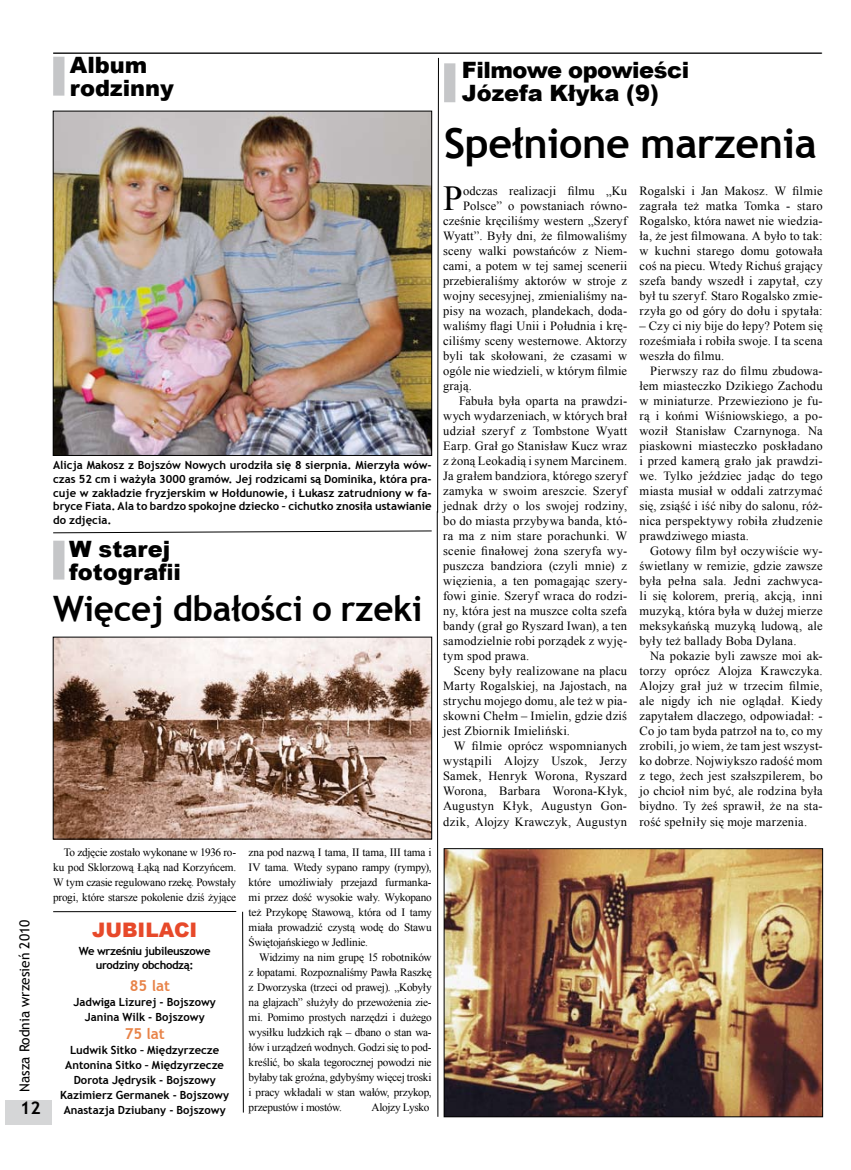
<style>
.page{position:relative;width:851px;height:1170px;background:#fff}
.page>*{position:absolute;margin:0;border:0;box-sizing:border-box;transform-origin:0 0}
.t1{font:700 41.25px "Trebuchet MS";letter-spacing:-.01em;color:#000}
.t2{font:35.12px "Times New Roman";color:#000}
.t3{font:700 35px "Trebuchet MS";letter-spacing:-.01em;color:#000}
.t4{font:900 22.5px/22.5px "Arial";letter-spacing:-.02em;color:#000}
.t5{font:900 22.5px/22.5px "Arial";color:#000}
.t6{font:900 20px "Arial";color:#e7492a}
.t7{font:700 17.5px "Trebuchet MS";color:#000}
.t8{font:700 15px "Trebuchet MS";color:#e88348}
.t9{font:13.75px "Trebuchet MS";color:#000}
.t10{font:12.5px/15px "Times New Roman";letter-spacing:.01em;color:#000;text-align:justify}
.t11{font:11.25px/15px "Times New Roman";letter-spacing:-.02em;color:#000;text-align:justify}
.t12{font:700 11.25px/15px "Trebuchet MS";color:#000;text-align:center}
.t13{font:700 11.25px/13.8px "Trebuchet MS";letter-spacing:-.03em;color:#000;text-align:center}
</style>
<div class="page">
<div style="left:5px;top:1100px;width:46px;height:25px;background:#d5d6d7"></div>
<hr style="left:53px;top:53px;width:769px;height:1px;background:#d5d6d7">
<hr style="left:53px;top:53px;width:768px;height:1px;background:#000">
<div style="left:444px;top:63px;width:11px;height:39px;background:#c5c6c8"></div>
<svg style="left:53px;top:57px;width:386px;height:1060px"></svg>
<img style="left:55px;top:113px;width:375px;height:340px">
<div style="left:53px;top:111px;width:379px;height:344px;border:1px solid #000"></div>
<img style="left:55px;top:638px;width:375px;height:199px">
<img style="left:445px;top:850px;width:375px;height:264px">
<div style="left:443px;top:848px;width:379px;height:268px;border:1px solid #000"></div>
<p class="t9" style="left:16px;top:1091px;width:173px;rotate:-90deg">Nasza Rodnia wrzesień 2010</p>
<h3 class="t7" style="left:20px;top:1096px;width:22px">12</h3>
<h3 class="t5" style="left:70px;top:53px;width:106px">Album rodzinny</h3>
<p class="t12" style="left:53px;top:458px;width:380px;line-height:13.8px;text-align:justify">Alicja Makosz z Bojszów Nowych urodziła się 8 sierpnia. Mierzyła wów&shy;czas 52 cm i ważyła 3000 gramów. Jej rodzicami są Dominika, która pra&shy;cuje w zakładzie fryzjerskim w Hołdunowie, i Łukasz zatrudniony w fa&shy;bryce Fiata. Ala to bardzo spokojne dziecko – cichutko znosiła ustawianie do zdjęcia.</p>
<h3 class="t5" style="left:69px;top:537px;width:113px">W starej fotografii</h3>
<h3 class="t3" style="left:53px;top:586px;width:371px">Więcej dbałości o rzeki</h3>
<p class="t11" style="left:53px;top:844px;width:184px;text-indent:11px">To zdjęcie zostało wykonane w 1936 ro&shy;ku pod Sklorzową Łąką nad Korzyńcem.<br>W tym czasie regulowano rzekę. Powstały progi, które starsze pokolenie dziś żyjące</p>
<p class="t11" style="left:248px;top:844px;width:184px">zna pod nazwą I tama, II tama, III tama i IV tama. Wtedy sypano rampy (rympy), które umożliwiały przejazd furmanka&shy;mi przez dość wysokie wały. Wykopano też Przykopę Stawową, która od I tamy miała prowadzić czystą wodę do Stawu Świętojańskiego w Jedlinie.</p>
<p class="t11" style="left:248px;top:949px;width:184px;text-indent:11px">Widzimy na nim grupę 15 robotników z łopatami. Rozpoznaliśmy Pawła Raszkę z Dworzyska (trzeci od prawej). „Kobyły na glajzach” służyły do przewożenia zie&shy;mi. Pomimo prostych narzędzi i dużego wysiłku ludzkich rąk – dbano o stan wa&shy;łów i urządzeń wodnych. Godzi się to pod&shy;kreślić, bo skala tegorocznej powodzi nie byłaby tak groźna, gdybyśmy więcej troski i pracy wkładali w stan wałów, przykop, przepustów i mostów.</p>
<h3 class="t6" style="left:92px;top:915px;width:107px">Jubilaci</h3>
<p class="t13" style="left:79px;top:943px;width:133px">We wrześniu jubileuszowe urodziny obchodzą:</p>
<p class="t8" style="left:130px;top:975px;width:42px">85 lat</p>
<p class="t12" style="left:73px;top:994px;width:144px">Jadwiga Lizurej - Bojszowy<br>Janina Wilk - Bojszowy</p>
<p class="t8" style="left:125px;top:1024px;width:42px">75 lat</p>
<p class="t12" style="left:60px;top:1042px;width:170px">Ludwik Sitko – Międzyrzecze<br>Antonina Sitko – Międzyrzecze<br>Dorota Jędrysik - Bojszowy<br>Kazimierz Germanek - Bojszowy<br>Anastazja Dziubany - Bojszowy</p>
<p class="t11" style="left:371px;top:1099px;width:59px">Alojzy Lysko</p>
<h3 class="t4" style="left:462px;top:58px;width:229px">Filmowe opowieści<br>Józefa Kłyka (9)</h3>
<h1 class="t1" style="left:444px;top:118px;width:374px">Spełnione marzenia</h1>
<h2 class="t2" style="left:443px;top:175px;width:21px">P</h2>
<p class="t10" style="left:463px;top:183px;width:165px">odczas realizacji filmu „Ku</p>
<p class="t10" style="left:463px;top:198px;width:165px">Polsce” o powstaniach równo-</p>
<p class="t10" style="left:443px;top:213px;width:185px">cześnie kręciliśmy western „Szeryf</p>
<p class="t10" style="left:443px;top:228px;width:185px">Wyatt”. Były dni, że filmowaliśmy</p>
<p class="t10" style="left:443px;top:243px;width:185px">sceny walki powstańców z Niem-</p>
<p class="t10" style="left:443px;top:258px;width:185px">cami, a potem w tej samej scenerii</p>
<p class="t10" style="left:443px;top:273px;width:185px">przebieraliśmy aktorów w stroje z</p>
<p class="t10" style="left:443px;top:288px;width:185px">wojny secesyjnej, zmienialiśmy na-</p>
<p class="t10" style="left:443px;top:303px;width:185px">pisy na wozach, plandekach, doda-</p>
<p class="t10" style="left:443px;top:318px;width:185px">waliśmy flagi Unii i Południa i krę-</p>
<p class="t10" style="left:443px;top:333px;width:185px">ciliśmy sceny westernowe. Aktorzy</p>
<p class="t10" style="left:443px;top:348px;width:185px">byli tak skołowani, że czasami w</p>
<p class="t10" style="left:443px;top:363px;width:185px">ogóle nie wiedzieli, w którym filmie</p>
<p class="t10" style="left:443px;top:378px;width:30px">grają.</p>
<p class="t10" style="left:459px;top:393px;width:170px">Fabuła była oparta na prawdzi-</p>
<p class="t10" style="left:443px;top:408px;width:185px">wych wydarzeniach, w których brał</p>
<p class="t10" style="left:443px;top:423px;width:185px">udział szeryf z Tombstone Wyatt</p>
<p class="t10" style="left:443px;top:438px;width:185px">Earp. Grał go Stanisław Kucz wraz</p>
<p class="t10" style="left:443px;top:453px;width:185px">z żoną Leokadią i synem Marcinem.</p>
<p class="t10" style="left:443px;top:468px;width:185px">Ja grałem bandziora, którego szeryf</p>
<p class="t10" style="left:443px;top:483px;width:185px">zamyka w swoim areszcie. Szeryf</p>
<p class="t10" style="left:443px;top:498px;width:185px">jednak drży o los swojej rodziny,</p>
<p class="t10" style="left:443px;top:513px;width:185px">bo do miasta przybywa banda, któ-</p>
<p class="t10" style="left:443px;top:528px;width:185px">ra ma z nim stare porachunki. W</p>
<p class="t10" style="left:443px;top:543px;width:185px">scenie finałowej żona szeryfa wy-</p>
<p class="t10" style="left:443px;top:558px;width:185px">puszcza bandziora (czyli mnie) z</p>
<p class="t10" style="left:443px;top:573px;width:185px">więzienia, a ten pomagając szery-</p>
<p class="t10" style="left:443px;top:588px;width:185px">fowi ginie. Szeryf wraca do rodzi-</p>
<p class="t10" style="left:443px;top:603px;width:185px">ny, która jest na muszce colta szefa</p>
<p class="t10" style="left:443px;top:618px;width:185px">bandy (grał go Ryszard Iwan), a ten</p>
<p class="t10" style="left:443px;top:633px;width:185px">samodzielnie robi porządek z wyję-</p>
<p class="t10" style="left:443px;top:648px;width:88px">tym spod prawa.</p>
<p class="t10" style="left:454px;top:663px;width:175px">Sceny były realizowane na placu</p>
<p class="t10" style="left:443px;top:678px;width:185px">Marty Rogalskiej, na Jajostach, na</p>
<p class="t10" style="left:443px;top:693px;width:185px">strychu mojego domu, ale też w pia-</p>
<p class="t10" style="left:443px;top:708px;width:185px">skowni Chełm – Imielin, gdzie dziś</p>
<p class="t10" style="left:443px;top:723px;width:128px">jest Zbiornik Imieliński.</p>
<p class="t10" style="left:454px;top:738px;width:175px">W filmie oprócz wspomnianych</p>
<p class="t10" style="left:443px;top:753px;width:185px">wystąpili Alojzy Uszok, Jerzy</p>
<p class="t10" style="left:443px;top:768px;width:185px">Samek, Henryk Worona, Ryszard</p>
<p class="t10" style="left:443px;top:783px;width:185px">Worona, Barbara Worona-Kłyk,</p>
<p class="t10" style="left:443px;top:798px;width:185px">Augustyn Kłyk, Augustyn Gon-</p>
<p class="t10" style="left:443px;top:813px;width:185px">dzik, Alojzy Krawczyk, Augustyn</p>
<p class="t10" style="left:639px;top:183px;width:184px">Rogalski i Jan Makosz. W filmie zagrała też matka Tomka - staro Rogalsko, która nawet nie wiedzia&shy;ła, że jest filmowana. A było to tak: w kuchni starego domu gotowała coś na piecu. Wtedy Richuś grający szefa bandy wszedł i zapytał, czy był tu szeryf. Staro Rogalsko zmie&shy;rzyła go od góry do dołu i spytała:</p>
<p class="t10" style="left:639px;top:318px;width:184px">– Czy ci niy bije do łepy? Potem się roześmiała i robiła swoje. I ta scena weszła do filmu.</p>
<p class="t10" style="left:639px;top:363px;width:184px;text-indent:11px">Pierwszy raz do filmu zbudowa&shy;łem miasteczko Dzikiego Zachodu w miniaturze. Przewieziono je fu&shy;rą i końmi Wiśniowskiego, a po&shy;woził Stanisław Czarnynoga. Na piaskowni miasteczko poskładano i przed kamerą grało jak prawdzi&shy;we. Tylko jeździec jadąc do tego miasta musiał w oddali zatrzymać się, zsiąść i iść niby do salonu, róż&shy;nica perspektywy robiła złudzenie prawdziwego miasta.</p>
<p class="t10" style="left:639px;top:543px;width:184px;text-indent:11px">Gotowy film był oczywiście wy&shy;świetlany w remizie, gdzie zawsze była pełna sala. Jedni zachwyca&shy;li się kolorem, prerią, akcją, inni muzyką, która była w dużej mierze meksykańską muzyką ludową, ale były też ballady Boba Dylana.</p>
<p class="t10" style="left:639px;top:648px;width:184px;text-indent:11px">Na pokazie byli zawsze moi ak&shy;torzy oprócz Alojza Krawczyka.<br>Alojzy grał już w trzecim filmie, ale nigdy ich nie oglądał. Kiedy zapytałem dlaczego, odpowiadał: - Co jo tam byda patrzoł na to, co my zrobili, jo wiem, że tam jest wszyst&shy;ko dobrze. Nojwiykszo radość mom z tego, żech jest szałszpilerem, bo jo chcioł nim być, ale rodzina była biydno. Ty żeś sprawił, że na sta&shy;rość spełniły się moje marzenia.</p>
</div>
